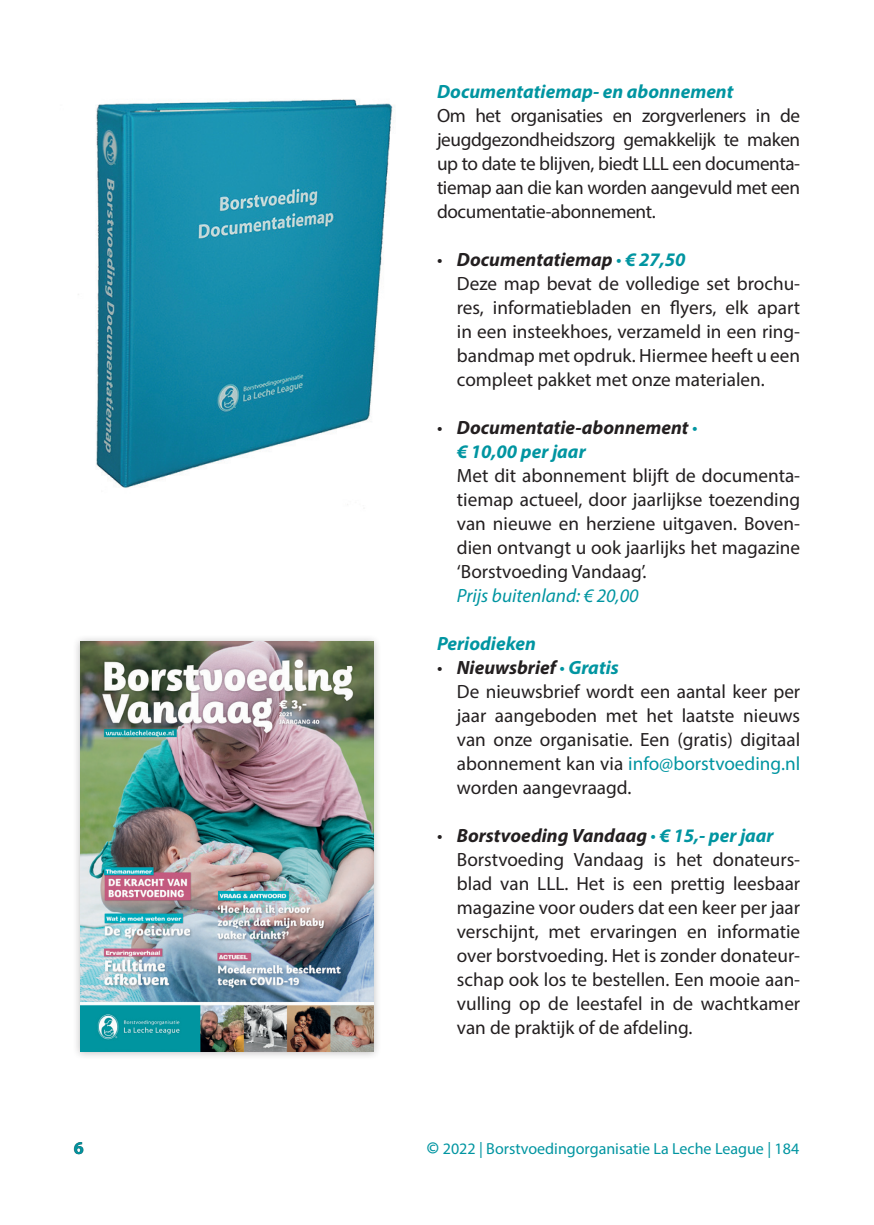
<style>
.page{position:relative;width:874px;height:1225px;background:#fff}
.page>*{position:absolute;margin:0;border:0;box-sizing:border-box;transform-origin:0 0}
.t1{font:19.2px/24px "Myriad Pro";color:#231f20}
.t2{font:italic 700 19.2px "Myriad Pro";color:#0095a1}
.t3{font:italic 700 19.2px/24px "Myriad Pro";color:#231f20}
.t4{font:italic 19.2px "Myriad Pro";color:#0095a1}
.t5{font:700 18px "Myriad Pro";color:#0095a1}
.t6{font:16px "Myriad Pro";color:#0095a1}
.s1{font-weight:700;font-style:italic}
.s2{font-style:italic;color:#0095a1}
.s3{font-weight:700;font-style:italic;color:#0095a1}
.s4{font-weight:400;font-style:normal}
.s5{font-weight:400;color:#0095a1}
.s6{color:#0095a1}
.s7{font-weight:700;font-size:18px}
</style>
<div class="page">
<img style="left:78px;top:99px;width:315px;height:406px">
<div style="left:72px;top:633px;width:309px;height:427px;background:#231f20;opacity:.3"></div>
<img style="left:81px;top:642px;width:292px;height:409px">
<p class="t2" style="left:437px;top:79px;width:298px">Documentatiemap- en abonnement</p>
<p class="t1" style="left:437px;top:103px;width:364px;text-align:justify">Om het organisaties en zorgverleners in de jeugdgezondheidszorg gemakkelijk te maken up to date te blijven, biedt LLL een documenta&shy;tiemap aan die kan worden aangevuld met een documentatie-abonnement.</p>
<p class="t1" style="left:456px;top:247px;width:345px;text-indent:-20px">• <span class="s1">Documentatiemap</span> <span class="s2">•</span> <span class="s3">€ 27,50<br></span>Deze map bevat de volledige set brochu&shy;res, informatiebladen en flyers, elk apart in een insteekhoes, verzameld in een ring&shy;bandmap met opdruk. Hiermee heeft u een compleet pakket met onze materialen.</p>
<p class="t3" style="left:456px;top:415px;width:242px;text-indent:-20px"><span class="s4">•</span> Documentatie-abonnement <span class="s5">• </span><span class="s6">€ 10,00 per jaar</span></p>
<p class="t1" style="left:456px;top:463px;width:345px;text-align:justify">Met dit abonnement blijft de documenta&shy;tiemap actueel, door jaarlijkse toezending van nieuwe en herziene uitgaven. Boven&shy;dien ontvangt u ook jaarlijks het magazine ‘Borstvoeding Vandaag’.</p>
<p class="t4" style="left:456px;top:583px;width:183px">Prijs buitenland: € 20,00</p>
<p class="t2" style="left:437px;top:631px;width:100px">Periodieken</p>
<p class="t1" style="left:456px;top:655px;width:345px;text-indent:-20px">• <span class="s1">Nieuwsbrief</span> <span class="s2">•</span> <span class="s3">Gratis<br></span>De nieuwsbrief wordt een aantal keer per jaar aangeboden met het laatste nieuws van onze organisatie. Een (gratis) digitaal abonnement kan via <span class="s6">info@borstvoeding.nl </span>worden aangevraagd.</p>
<p class="t1" style="left:456px;top:823px;width:345px;text-indent:-20px">• <span class="s1">Borstvoeding Vandaag</span> <span class="s2">•</span> <span class="s3">€ 15,- per jaar </span>Borstvoeding Vandaag is het donateurs&shy;blad van LLL. Het is een prettig leesbaar magazine voor ouders dat een keer per jaar verschijnt, met ervaringen en informatie over borstvoeding. Het is zonder donateur&shy;schap ook los te bestellen. Een mooie aan&shy;vulling op de leestafel in de wachtkamer van de praktijk of de afdeling.</p>
<p class="t5" style="left:74px;top:1136px;width:11px">6</p>
<p class="t6" style="left:427px;top:1138px;width:373px"><span class="s7">©</span> 2022 | Borstvoedingorganisatie La Leche League | 184</p>
</div>
